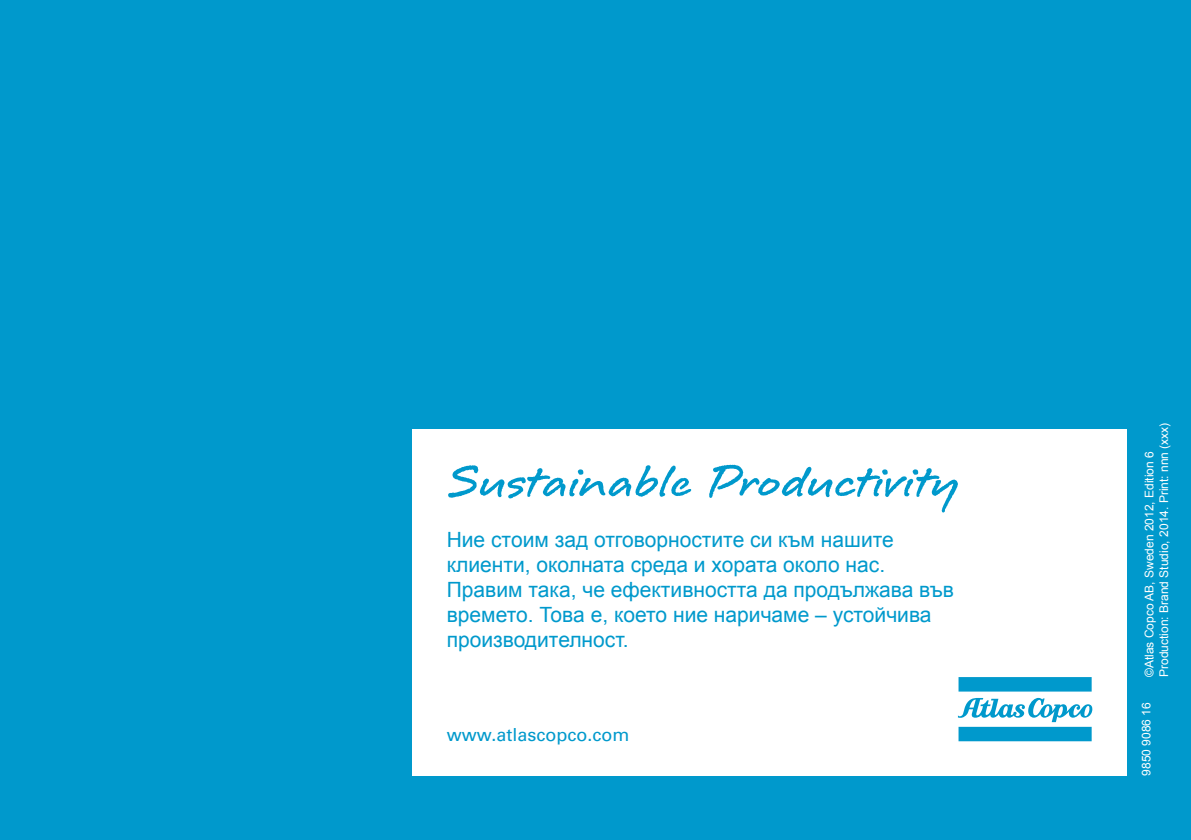
<style>
.page{position:relative;width:1191px;height:840px;background:#fff}
.page>*{position:absolute;margin:0;border:0;box-sizing:border-box;transform-origin:0 0}
.t1{font:21px/25.2px "Arial";color:#09c}
.t2{font:18px "Univers LT Std";color:#09c}
.t3{font:12px/14.4px "Arial";color:#fff}
</style>
<div class="page">
<div style="left:0;top:0;width:1191px;height:839px;background:#09c"></div>
<div style="left:412px;top:429px;width:714px;height:346px;background:#fff"></div>
<svg style="left:958px;top:677px;width:133px;height:14px;background:#0299cc"></svg>
<svg style="left:958px;top:697px;width:134px;height:43px"></svg>
<svg style="left:448px;top:465px;width:243px;height:33px"></svg>
<svg style="left:709px;top:464px;width:249px;height:49px"></svg>
<p class="t1" style="left:447px;top:526px;width:509px">Ние стоим зад отговорностите си към нашите клиенти, околната среда и хората около нас.<br>Правим така, че ефективността да продължава във времето. Това е, което ние наричаме – устойчива производителност.</p>
<p class="t2" style="left:447px;top:723px;width:184px">www.atlascopco.com</p>
<p class="t3" style="left:1142px;top:676px;width:256px;rotate:-90deg">©Atlas Copco AB, Sweden 2012, Edition 6<br>Production: Brand Studio, 2014. Print: nnn (xxx)</p>
<p class="t3" style="left:1139px;top:775px;width:75px;rotate:-90deg">9850 9086 16</p>
</div>
